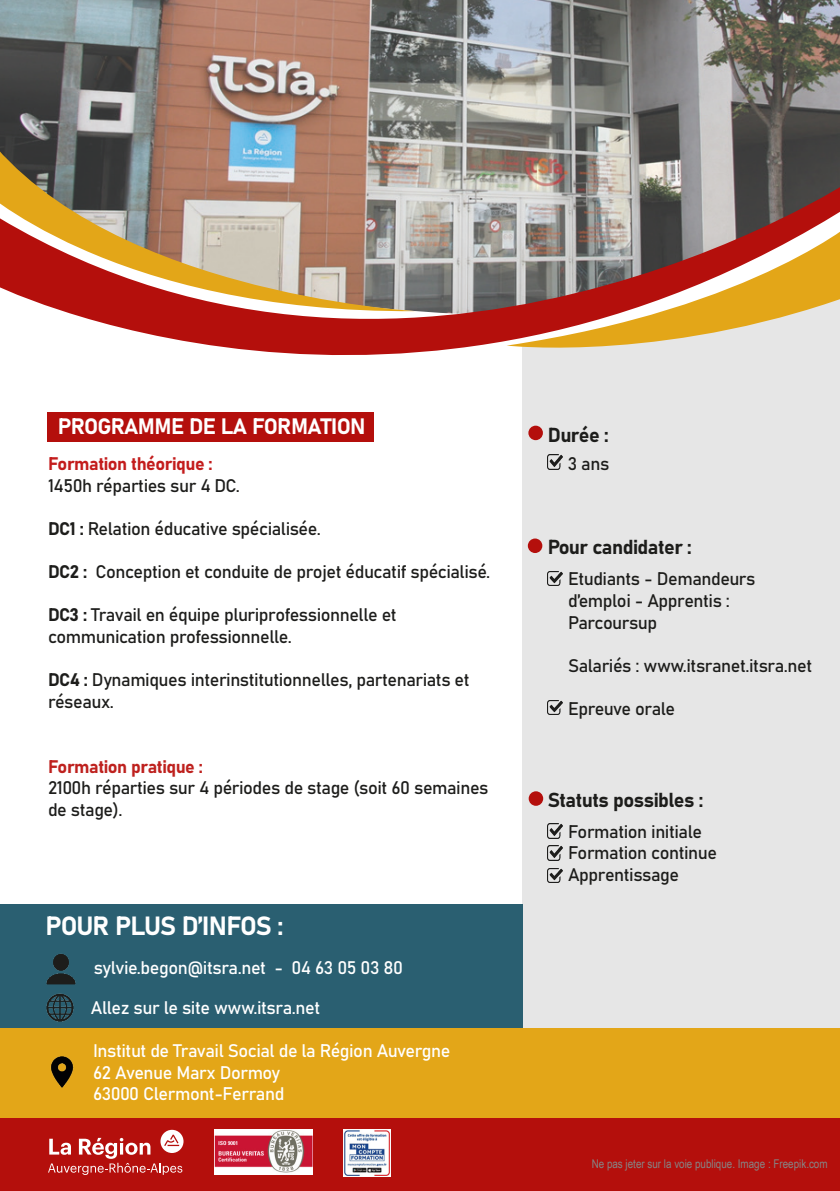
<style>
.page{position:relative;width:840px;height:1191px;background:#fff}
.page>*{position:absolute;margin:0;border:0;box-sizing:border-box;transform-origin:0 0}
.t1{font:26px "Bahnschrift";letter-spacing:-.035em;color:#fff}
.t2{font:22px "Bahnschrift";letter-spacing:-.035em;color:#fff}
.t3{font:20px "Bahnschrift";letter-spacing:-.025em;color:#1d1d1b}
.t4{font:18px/21.6px "Bahnschrift";letter-spacing:-.025em;color:#1d1d1b}
.t5{font:18px/21.6px "Bahnschrift";letter-spacing:-.025em;color:#fff}
.t6{font:18px "Bahnschrift";letter-spacing:-.025em;color:#c31c1c}
.t7{font:12px "Arial Narrow";color:#868585}
.s1{color:#be211e}
</style>
<div class="page">
<div style="left:522px;top:296px;width:317px;height:823px;background:#e6e6e6"></div>
<img style="left:0;top:0;width:839px;height:179px">
<div style="left:0;top:904px;width:522px;height:124px;background:#2a5f71"></div>
<div style="left:0;top:1028px;width:839px;height:91px;background:#e3a618"></div>
<svg style="left:47px;top:179px;width:792px;height:291px"></svg>
<svg style="left:0;top:116px;width:416px;height:197px"></svg>
<svg style="left:506px;top:216px;width:333px;height:148px"></svg>
<div style="left:0;top:1119px;width:839px;height:72px;background:#b40f0c"></div>
<img style="left:547px;top:455px;width:15px;height:14px">
<div style="left:528px;top:426px;width:14px;height:14px;background:#b40f0c;border-radius:50%"></div>
<div style="left:527px;top:538px;width:15px;height:15px;background:#b40f0c;border-radius:50%"></div>
<div style="left:528px;top:791px;width:15px;height:15px;background:#b40f0c;border-radius:50%"></div>
<img style="left:50px;top:1056px;width:24px;height:32px">
<img style="left:46px;top:953px;width:30px;height:32px">
<div style="left:48px;top:412px;width:326px;height:29px;background:#b40f0c"></div>
<img style="left:547px;top:571px;width:15px;height:14px">
<img style="left:547px;top:700px;width:15px;height:15px">
<img style="left:547px;top:823px;width:15px;height:15px">
<img style="left:547px;top:845px;width:15px;height:15px">
<img style="left:343px;top:1129px;width:47px;height:47px">
<img style="left:214px;top:1129px;width:98px;height:46px">
<svg style="left:48px;top:1129px;width:135px;height:46px"></svg>
<img style="left:547px;top:868px;width:15px;height:14px">
<img style="left:46px;top:993px;width:28px;height:29px">
<p class="t2" style="left:58px;top:409px;width:309px">PROGRAMME DE LA FORMATION</p>
<p class="t6" style="left:48px;top:450px;width:166px">Formation théorique :</p>
<p class="t4" style="left:48px;top:473px;width:193px">1450h réparties sur 4 DC.</p>
<p class="t4" style="left:48px;top:516px;width:274px">DC1 : Relation éducative spécialisée.</p>
<p class="t4" style="left:48px;top:560px;width:443px">DC2 : Conception et conduite de projet éducatif spécialisé.</p>
<p class="t4" style="left:48px;top:603px;width:350px">DC3 : Travail en équipe pluriprofessionnelle et communication professionnelle.</p>
<p class="t4" style="left:48px;top:668px;width:423px">DC4 : Dynamiques interinstitutionnelles, partenariats et réseaux.</p>
<p class="t4" style="left:48px;top:754px;width:442px"><span class="s1">Formation pratique :<br></span>2100h réparties sur 4 périodes de stage (soit 60 semaines de stage).</p>
<p class="t1" style="left:45px;top:905px;width:239px">POUR PLUS D’INFOS :</p>
<p class="t5" style="left:94px;top:955px;width:310px">sylvie.begon@itsra.net - 04 63 05 03 80</p>
<p class="t5" style="left:91px;top:995px;width:231px">Allez sur le site www.itsra.net</p>
<p class="t5" style="left:93px;top:1039px;width:358px">Institut de Travail Social de la Région Auvergne</p>
<p class="t5" style="left:93px;top:1060px;width:193px">62 Avenue Marx Dormoy<br>63000 Clermont-Ferrand</p>
<p class="t3" style="left:547px;top:419px;width:62px">Durée :</p>
<p class="t4" style="left:567px;top:451px;width:43px">3 ans</p>
<p class="t3" style="left:547px;top:532px;width:145px">Pour candidater :</p>
<p class="t4" style="left:567px;top:567px;width:189px">Etudiants - Demandeurs d’emploi - Apprentis :<br>Parcoursup</p>
<p class="t4" style="left:567px;top:653px;width:245px">Salariés : www.itsranet.itsra.net</p>
<p class="t4" style="left:567px;top:696px;width:109px">Epreuve orale</p>
<p class="t3" style="left:547px;top:785px;width:157px">Statuts possibles :</p>
<p class="t4" style="left:567px;top:819px;width:135px">Formation initiale</p>
<p class="t4" style="left:567px;top:841px;width:150px">Formation continue</p>
<p class="t4" style="left:567px;top:862px;width:113px">Apprentissage</p>
<p class="t7" style="left:591px;top:1155px;width:237px">Ne pas jeter sur la voie publique. Image : Freepik.com</p>
</div>
